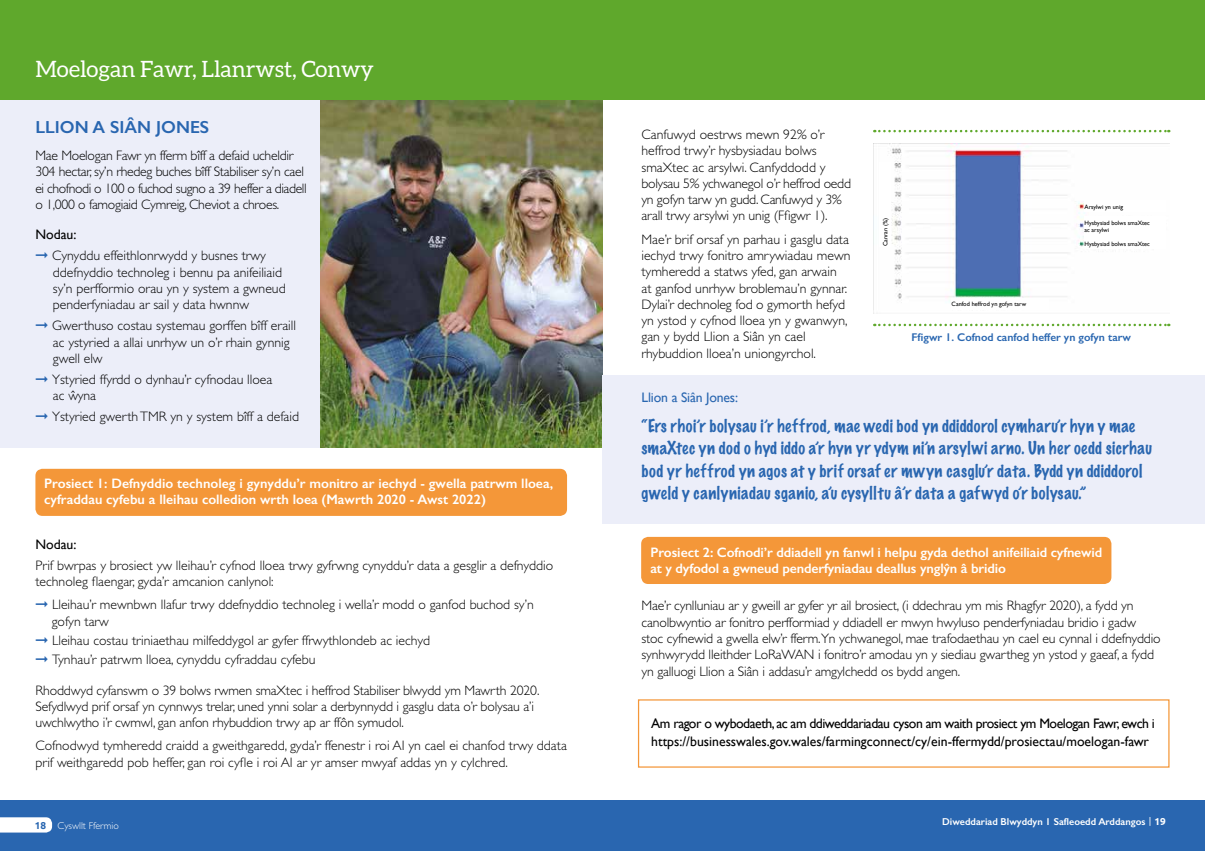
<style>
.page{position:relative;width:1205px;height:851px;background:#fff}
.page>*{position:absolute;margin:0;border:0;box-sizing:border-box;transform-origin:0 0}
.t1{font:22.5px "Aleo";letter-spacing:-.005em;color:#fff}
.t2{font:600 17.5px "Gill Sans";color:#2966b0}
.t3{font:100 16.25px/22.5px "Marker Felt";letter-spacing:.03em;color:#2966b0}
.t4{font:300 13.75px/16.2px "Gill Sans";color:#000}
.t5{font:600 13.75px/16.2px "Gill Sans";color:#fff}
.t6{font:300 13.75px/16.2px "Gill Sans";letter-spacing:-.02em;color:#000}
.t7{font:13.75px/17.5px "Gill Sans";letter-spacing:-.01em;color:#000}
.t8{font:13.75px "Gill Sans";letter-spacing:-.01em;color:#2966b0}
.t9{font:600 11.25px "Gill Sans";color:#2966b0}
.t10{font:300 10.25px "Gill Sans";color:#fff}
.t11{font:600 10px "Gill Sans";color:#fff}
.t12{font:300 10px "Gill Sans";color:#fff}
.t13{font:6.25px/7.5px "Gill Sans";color:#000}
.s1{font-weight:400}
.s2{color:#2966b0}
.s3{font-weight:700;font-size:10px}
.s4{font-size:10px}
.s5{font-family:"Calibri";font-weight:400;font-size:10px}
.s6{font-family:"Ubuntu";font-weight:700;font-size:10px}
.s7{font-family:"Ubuntu";font-weight:700;color:#6388c5}
.s8{font-family:"Ubuntu";font-weight:700;color:#2966b0}
</style>
<div class="page">
<div style="left:641px;top:537px;width:470px;height:47px;background:#f49739;border-radius:7px"></div>
<div style="left:0;top:92px;width:593px;height:356px;background:#eceef9"></div>
<div style="left:35px;top:468px;width:532px;height:48px;background:#f49739;border-radius:7px"></div>
<img style="left:321px;top:99px;width:282px;height:349px">
<div style="left:603px;top:375px;width:602px;height:149px;background:#eceef9"></div>
<div style="left:0;top:800px;width:1205px;height:50px;background:#2966b0"></div>
<svg style="left:0;top:817px;width:52px;height:15px"></svg>
<div style="left:0;top:0;width:1205px;height:99px;background:#5fa82c"></div>
<img style="left:873px;top:144px;width:212px;height:169px">
<svg style="left:874px;top:130px;width:295px;height:2px"></svg>
<svg style="left:874px;top:323px;width:295px;height:3px"></svg>
<div style="left:951px;top:298px;width:98px;height:11px;background:#fff"></div>
<div style="left:1084px;top:201px;width:82px;height:11px;background:#fff"></div>
<div style="left:1084px;top:215px;width:82px;height:22px;background:#fff"></div>
<div style="left:1084px;top:238px;width:82px;height:11px;background:#fff"></div>
<div style="left:879px;top:162px;width:12px;height:84px;background:#fff"></div>
<h1 class="t1" style="left:35px;top:56px;width:340px">Moelogan Fawr, Llanrwst, Conwy</h1>
<p class="t2" style="left:35px;top:117px;width:175px">LLION A SIÂN JONES</p>
<p class="t6" style="left:35px;top:147px;width:273px">Mae Moelogan Fawr yn fferm bîff a defaid ucheldir 304 hectar, sy’n rhedeg buches bîff Stabiliser sy’n cael ei chofnodi o 100 o fuchod sugno a 39 heffer a diadell o 1,000 o famogiaid Cymreig, Cheviot a chroes.</p>
<p class="t4" style="left:35px;top:224px;width:232px;line-height:21px"><span class="s1">Nodau:<br></span><span class="s2">➞</span> Cynyddu effeithlonrwydd y busnes trwy</p>
<p class="t4" style="left:53px;top:264px;width:234px">ddefnyddio technoleg i bennu pa anifeiliaid sy’n perfformio orau yn y system a gwneud penderfyniadau ar sail y data hwnnw</p>
<p class="t4" style="left:53px;top:317px;width:244px;text-indent:-18px"><span class="s2">➞</span> Gwerthuso costau systemau gorffen bîff eraill ac ystyried a allai unrhyw un o’r rhain gynnig gwell elw</p>
<p class="t4" style="left:53px;top:371px;width:221px;text-indent:-18px"><span class="s2">➞</span> Ystyried ffyrdd o dynhau’r cyfnodau lloea ac wˆ yna</p>
<p class="t4" style="left:35px;top:408px;width:265px"><span class="s2">➞</span> Ystyried gwerth TMR yn y system bîff a defaid</p>
<p class="t5" style="left:44px;top:474px;width:510px">Prosiect 1: Defnyddio technoleg i gynyddu’r monitro ar iechyd - gwella patrwm lloea, cyfraddau cyfebu a lleihau colledion wrth loea (Mawrth 2020 - Awst 2022)</p>
<p class="t7" style="left:35px;top:535px;width:43px">Nodau:</p>
<p class="t4" style="left:35px;top:557px;width:519px">Prif bwrpas y brosiect yw lleihau’r cyfnod lloea trwy gyfrwng cynyddu’r data a gesglir a defnyddio technoleg flaengar, gyda’r amcanion canlynol:</p>
<p class="t4" style="left:52px;top:596px;width:484px;text-indent:-16px"><span class="s2">➞</span> Lleihau’r mewnbwn llafur trwy ddefnyddio technoleg i wella’r modd o ganfod buchod sy’n gofyn tarw</p>
<p class="t4" style="left:35px;top:630px;width:396px;line-height:19.2px"><span class="s2">➞</span> Lleihau costau triniaethau milfeddygol ar gyfer ffrwythlondeb ac iechyd <span class="s2">➞</span> Tynhau’r patrwm lloea, cynyddu cyfraddau cyfebu</p>
<p class="t4" style="left:35px;top:681px;width:505px">Rhoddwyd cyfanswm o 39 bolws rwmen smaXtec i heffrod Stabiliser blwydd ym Mawrth 2020.<br>Sefydlwyd prif orsaf yn cynnwys trelar, uned ynni solar a derbynnydd i gasglu data o’r bolysau a’i uwchlwytho i’r cwmwl, gan anfon rhybuddion trwy ap ar ffôn symudol.</p>
<p class="t4" style="left:35px;top:737px;width:533px">Cofnodwyd tymheredd craidd a gweithgaredd, gyda’r ffenestr i roi AI yn cael ei chanfod trwy ddata prif weithgaredd pob heffer, gan roi cyfle i roi AI ar yr amser mwyaf addas yn y cylchred.</p>
<p class="t4" style="left:641px;top:126px;width:211px">Canfuwyd oestrws mewn 92% o’r heffrod trwy’r hysbysiadau bolws smaXtec ac arsylwi. Canfyddodd y bolysau 5% ychwanegol o’r heffrod oedd yn gofyn tarw yn gudd. Canfuwyd y 3% arall trwy arsylwi yn unig (Ffigwr 1).</p>
<p class="t4" style="left:641px;top:231px;width:211px">Mae’r brif orsaf yn parhau i gasglu data iechyd trwy fonitro amrywiadau mewn tymheredd a statws yfed, gan arwain<br>at ganfod unrhyw broblemau’n gynnar.<br>Dylai’r dechnoleg fod o gymorth hefyd yn ystod y cyfnod lloea yn y gwanwyn, gan y bydd Llion a Siân yn cael rhybuddion lloea’n uniongyrchol.</p>
<p class="t8" style="left:641px;top:389px;width:98px">Llion a Siân Jones:</p>
<p class="t3" style="left:641px;top:414px;width:512px">“Ers rhoi’r bolysau i’r heffrod, mae wedi bod yn ddiddorol cymharu’r hyn y mae smaXtec yn dod o hyd iddo a’r hyn yr ydym ni’n arsylwi arno. Un her oedd sicrhau bod yr heffrod yn agos at y brif orsaf er mwyn casglu’r data. Bydd yn ddiddorol gweld y canlyniadau sganio, a’u cysylltu â’r data a gafwyd o’r bolysau.”</p>
<p class="t13" style="left:1084px;top:202px;width:40px">Arsylwi yn unig</p>
<p class="t13" style="left:1084px;top:219px;width:67px">Hysbysiad bolws smaXtec ac arsylwi</p>
<p class="t13" style="left:881px;top:246px;width:30px;rotate:-90deg">Canran (%)</p>
<p class="t13" style="left:1084px;top:239px;width:67px">Hysbysiad bolws smaXtec</p>
<p class="t13" style="left:951px;top:300px;width:76px">Canfod heffrod yn gofyn tarw</p>
<p class="t9" style="left:911px;top:330px;width:221px">Ffigwr 1. Cofnod canfod heffer yn gofyn tarw</p>
<p class="t5" style="left:650px;top:543px;width:453px">Prosiect 2: Cofnodi’r ddiadell yn fanwl i helpu gyda dethol anifeiliaid cyfnewid at y dyfodol a gwneud penderfyniadau deallus ynglyˆn â bridio</p>
<p class="t4" style="left:641px;top:597px;width:521px">Mae’r cynlluniau ar y gweill ar gyfer yr ail brosiect, (i ddechrau ym mis Rhagfyr 2020), a fydd yn canolbwyntio ar fonitro perfformiad y ddiadell er mwyn hwyluso penderfyniadau bridio i gadw stoc cyfnewid a gwella elw’r fferm.Yn ychwanegol, mae trafodaethau yn cael eu cynnal i ddefnyddio synhwyrydd lleithder LoRaWAN i fonitro’r amodau yn y siediau gwartheg yn ystod y gaeaf, a fydd yn galluogi Llion a Siân i addasu’r amgylchedd os bydd angen.</p>
<p class="t7" style="left:651px;top:714px;width:505px">Am ragor o wybodaeth, ac am ddiweddariadau cyson am waith prosiect ym Moelogan Fawr, ewch i https://businesswales.gov.wales/farmingconnect/cy/ein-ffermydd/prosiectau/moelogan-fawr</p>
<p class="t10" style="left:989px;top:815px;width:178px"><span class="s3">Issue 30</span> November/December <span class="s4">2020</span> <span class="s5">|</span> <span class="s6">19</span></p>
<p class="t12" style="left:40px;top:819px;width:92px"><span class="s7">18</span> Farming Connect</p>
<p class="t11" style="left:942px;top:815px;width:205px">Diweddariad Blwyddyn 1 Safleoedd Arddangos</p>
<p class="t12" style="left:35px;top:819px;width:85px"><span class="s8">18</span> Cyswllt Ffermio</p>
</div>
